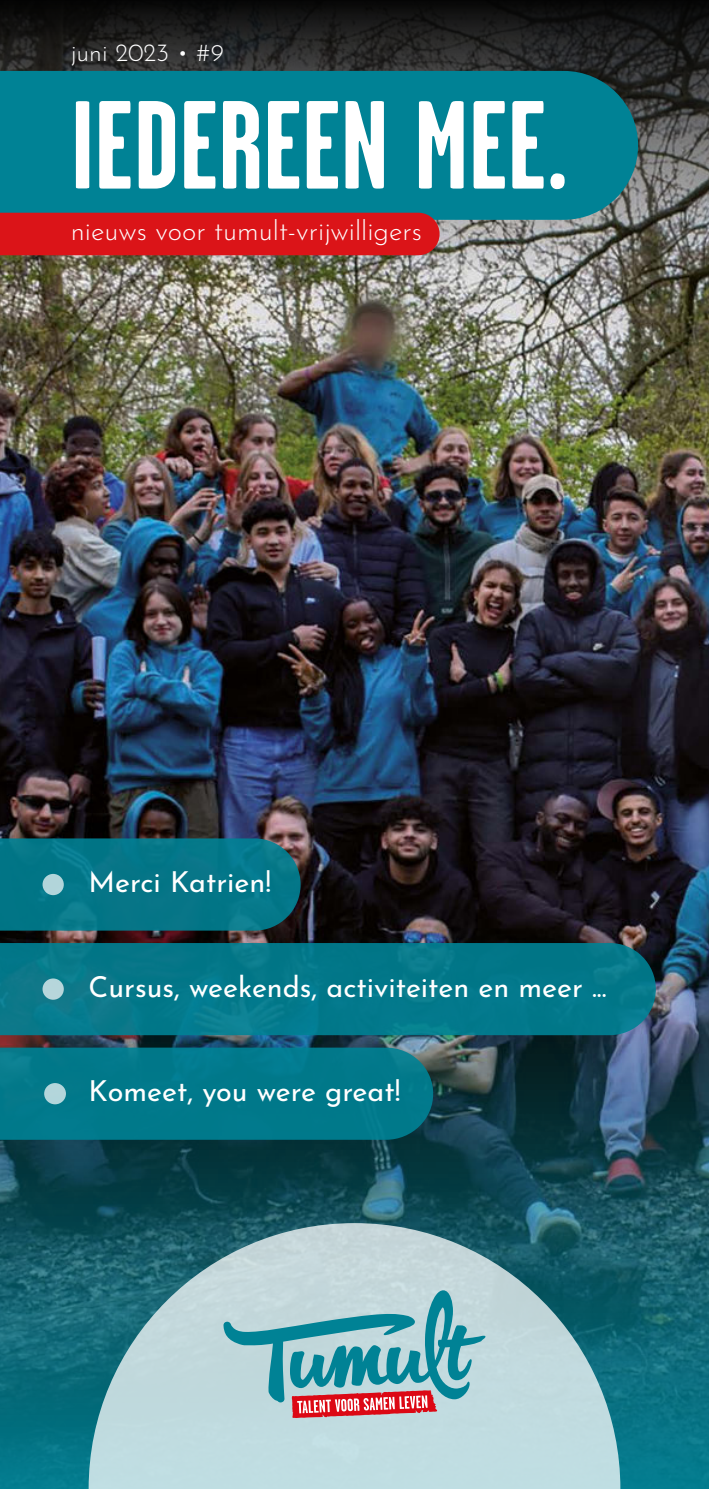
<style>
.page{position:relative;width:709px;height:1489px;background:#fff}
.page>*{position:absolute;margin:0;border:0;box-sizing:border-box;transform-origin:0 0}
.t1{font:700 125px "Garage Gothic";color:#fff}
.t2{font:28.75px "Josefin Sans";color:#fff}
.t3{font:300 27.5px "Josefin Sans";color:#fff}
.t4{font:300 25px "Josefin Sans";color:#fff}
</style>
<div class="page">
<img style="left:0;top:397px;width:709px;height:1091px">
<svg style="left:0;top:838px;width:300px;height:92px;background:#067586"></svg>
<svg style="left:43px;top:873px;width:21px;height:22px"></svg>
<img style="left:0;top:0;width:709px;height:397px">
<div style="left:0;top:71px;width:638px;height:149px;background:#008295"></div>
<div style="left:0;top:213px;width:439px;height:42px;background:#db1418"></div>
<svg style="left:89px;top:1222px;width:531px;height:266px;background:#90b7bd"></svg>
<svg style="left:223px;top:1290px;width:262px;height:127px;background:#90b3bc"></svg>
<svg style="left:0;top:943px;width:656px;height:92px;background:#057789"></svg>
<div style="left:43px;top:978px;width:21px;height:21px;background:#b6d6db;border-radius:50%"></div>
<div style="left:0;top:1047px;width:433px;height:92px;background:#01798b"></div>
<svg style="left:44px;top:1082px;width:22px;height:22px"></svg>
<p class="t4" style="left:71px;top:42px;width:155px">juni 2023 • #9</p>
<h1 class="t1" style="left:71px;top:101px;width:498px">IEDEREEN MEE.</h1>
<p class="t3" style="left:71px;top:219px;width:352px">nieuws voor tumult-vrijwilligers</p>
<p class="t2" style="left:89px;top:869px;width:184px">Merci Katrien!</p>
<p class="t2" style="left:89px;top:974px;width:519px">Cursus, weekends, activiteiten en meer ...</p>
<p class="t2" style="left:89px;top:1078px;width:313px">Komeet, you were great!</p>
</div>
